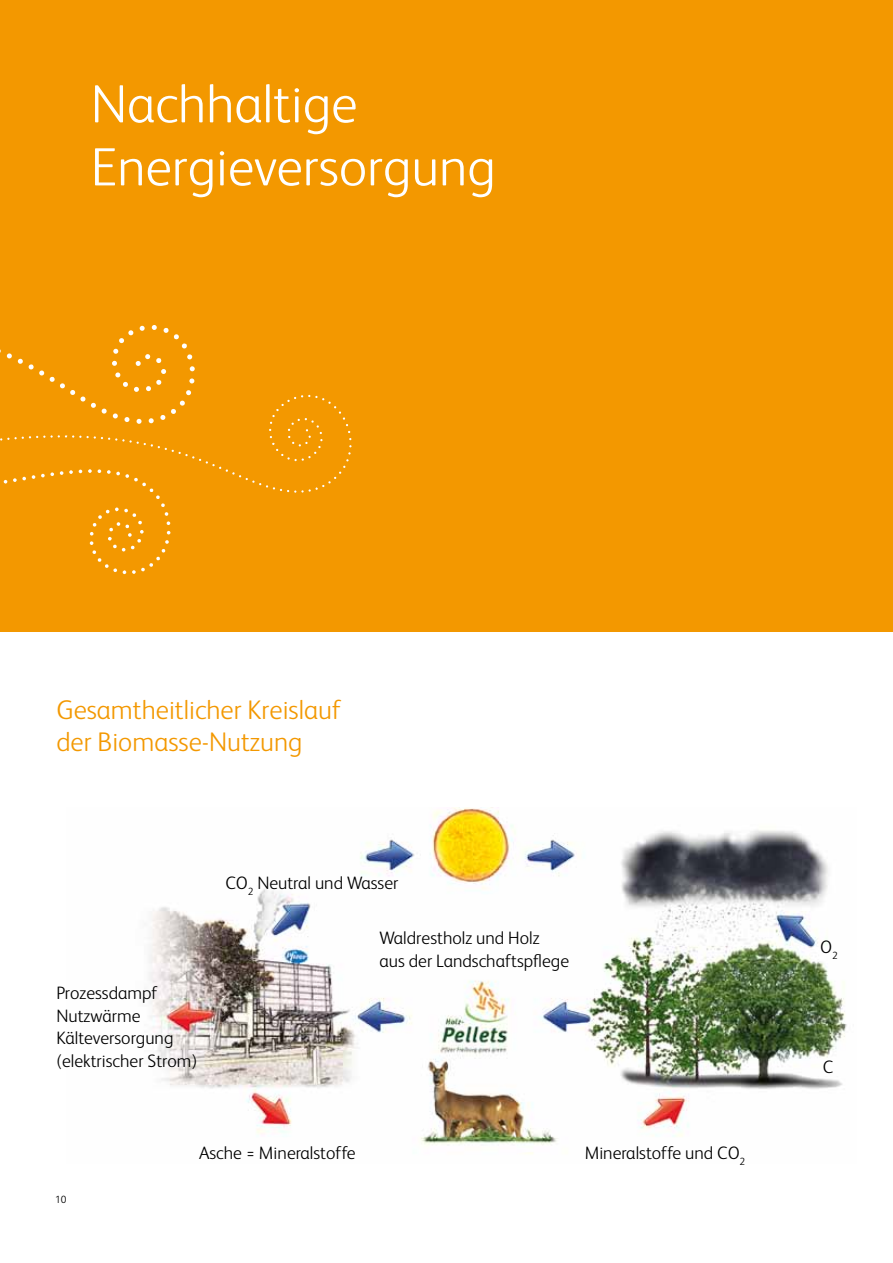
<style>
.page{position:relative;width:893px;height:1263px;background:#fff}
.page>*{position:absolute;margin:0;border:0;box-sizing:border-box;transform-origin:0 0}
.t1{font:300 54px/63px "FS Albert";color:#fff}
.t2{font:300 27px/31.5px "FS Albert";color:#f39800}
.t3{font:300 18px/22.5px "FS Albert";color:#000}
.t4{font:300 10.5px "FS Albert";color:#000}
</style>
<div class="page">
<div style="left:0;top:0;width:893px;height:631px;background:#f39800"></div>
<svg style="left:0;top:325px;width:352px;height:249px"></svg>
<img style="left:149px;top:808px;width:698px;height:346px">
<h1 class="t1" style="left:91px;top:70px;width:406px">Nachhaltige<br>Energieversorgung</h1>
<h2 class="t2" style="left:56px;top:693px;width:286px">Gesamtheitlicher Kreislauf der Biomasse-Nutzung</h2>
<p class="t3" style="left:56px;top:981px;width:143px">Prozessdampf<br>Nutzwärme<br>Kälteversorgung (elektrischer Strom)</p>
<p class="t3" style="left:225px;top:871px;width:175px">CO<sub>2</sub> Neutral und Wasser</p>
<p class="t3" style="left:379px;top:926px;width:191px">Waldrestholz und Holz aus der Landschaftspflege</p>
<p class="t4" style="left:55px;top:1192px;width:13px">10</p>
<p class="t3" style="left:199px;top:1141px;width:158px">Asche = Mineralstoffe</p>
<p class="t3" style="left:585px;top:1141px;width:162px">Mineralstoffe und CO<sub>2</sub></p>
<p class="t3" style="left:820px;top:934px;width:19px">O<sub>2</sub></p>
<p class="t3" style="left:823px;top:1054px;width:12px">C</p>
</div>
